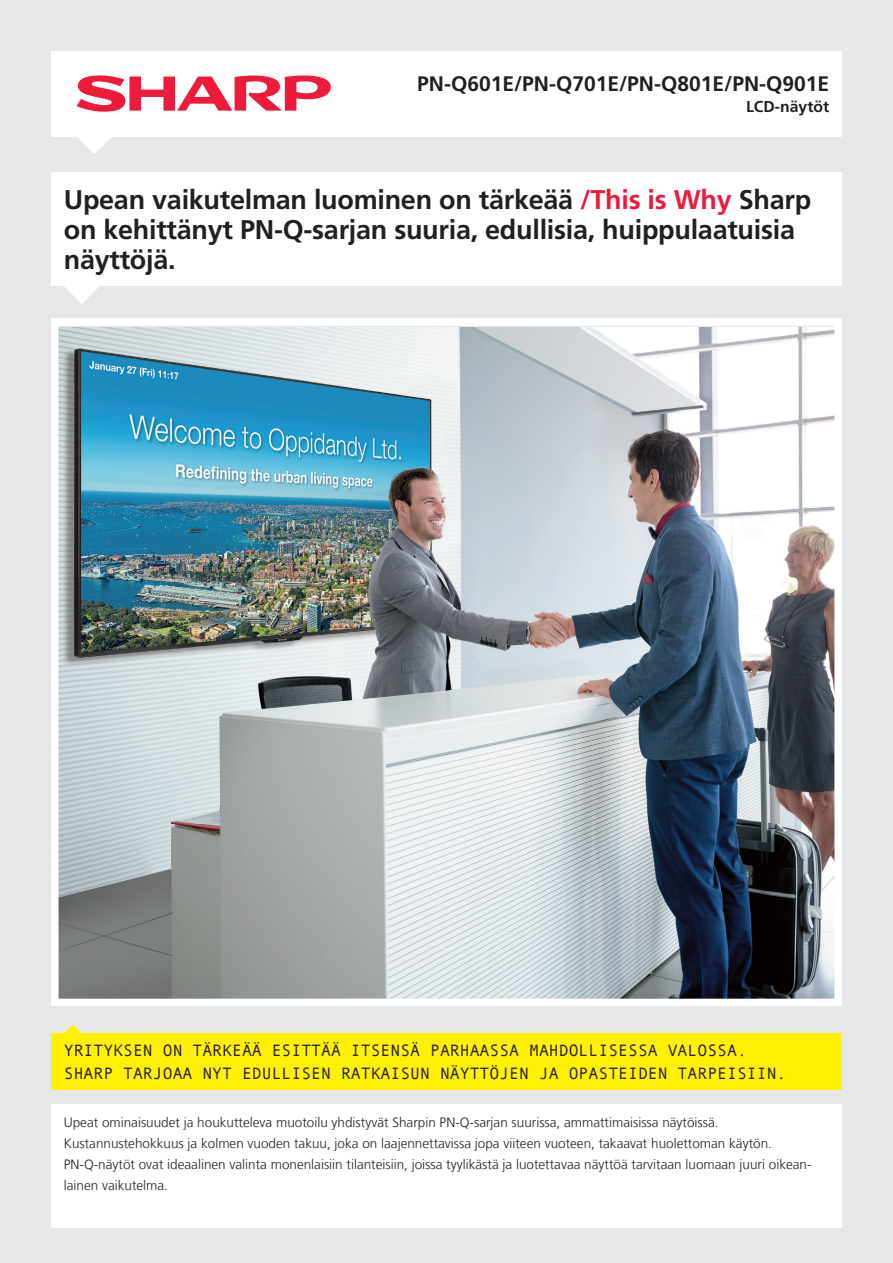
<style>
.page{position:relative;width:893px;height:1263px;background:#e6e7e9}
.page>*{position:absolute;margin:0;border:0;box-sizing:border-box;transform-origin:0 0}
.t1{font:700 27px/30px "Frutiger";letter-spacing:-.01em;color:#231f20}
.Product_Sub{font:700 21px "Frutiger";color:#231f20}
.t2{font:16.5px "Andale Mono";color:#231f20}
.Product_Sub-2{font:700 15.75px "Frutiger";color:#231f20}
.Copy{font:300 13.5px/21px "Frutiger";color:#231f20}
.s1{color:#ed1a3a}
</style>
<div class="page">
<div style="left:51px;top:51px;width:791px;height:85px;background:#fff"></div>
<svg style="left:64px;top:286px;width:35px;height:18px"></svg>
<svg style="left:77px;top:136px;width:36px;height:18px"></svg>
<svg style="left:77px;top:75px;width:254px;height:37px"></svg>
<div style="left:51px;top:172px;width:791px;height:114px;background:#fff"></div>
<img style="left:60px;top:328px;width:773px;height:669px">
<div style="left:51px;top:318px;width:791px;height:688px;border:8px solid #fff"></div>
<div style="left:51px;top:1104px;width:791px;height:124px;background:#fff"></div>
<div style="left:51px;top:1033px;width:791px;height:57px;background:#fff101"></div>
<svg style="left:64px;top:1024px;width:18px;height:9px"></svg>
<p class="Product_Sub" style="left:417px;top:71px;width:413px">PN-Q601E/PN-Q701E/PN-Q801E/PN-Q901E</p>
<p class="Product_Sub-2" style="left:746px;top:97px;width:85px">LCD-näytöt</p>
<p class="t1" style="left:64px;top:185px;width:749px">Upean vaikutelman luominen on tärkeää <span class="s1">/This is Why</span> Sharp on kehittänyt PN-Q-sarjan suuria, edullisia, huippulaatuisia näyttöjä.</p>
<p class="t2" style="left:64px;top:1040px;width:685px">YRITYKSEN ON TÄRKEÄÄ ESITTÄÄ ITSENSÄ PARHAASSA MAHDOLLISESSA VALOSSA.</p>
<p class="t2" style="left:64px;top:1062px;width:724px">SHARP TARJOAA NYT EDULLISEN RATKAISUN NÄYTTÖJEN JA OPASTEIDEN TARPEISIIN.</p>
<p class="Copy" style="left:64px;top:1112px;width:656px">Upeat ominaisuudet ja houkutteleva muotoilu yhdistyvät Sharpin PN-Q-sarjan suurissa, ammattimaisissa näytöissä.</p>
<p class="Copy" style="left:64px;top:1133px;width:710px">Kustannustehokkuus ja kolmen vuoden takuu, joka on laajennettavissa jopa viiteen vuoteen, takaavat huolettoman käytön.</p>
<p class="Copy" style="left:64px;top:1154px;width:749px">PN-Q-näytöt ovat ideaalinen valinta monenlaisiin tilanteisiin, joissa tyylikästä ja luotettavaa näyttöä tarvitaan luomaan juuri oikean&shy;lainen vaikutelma.</p>
</div>
